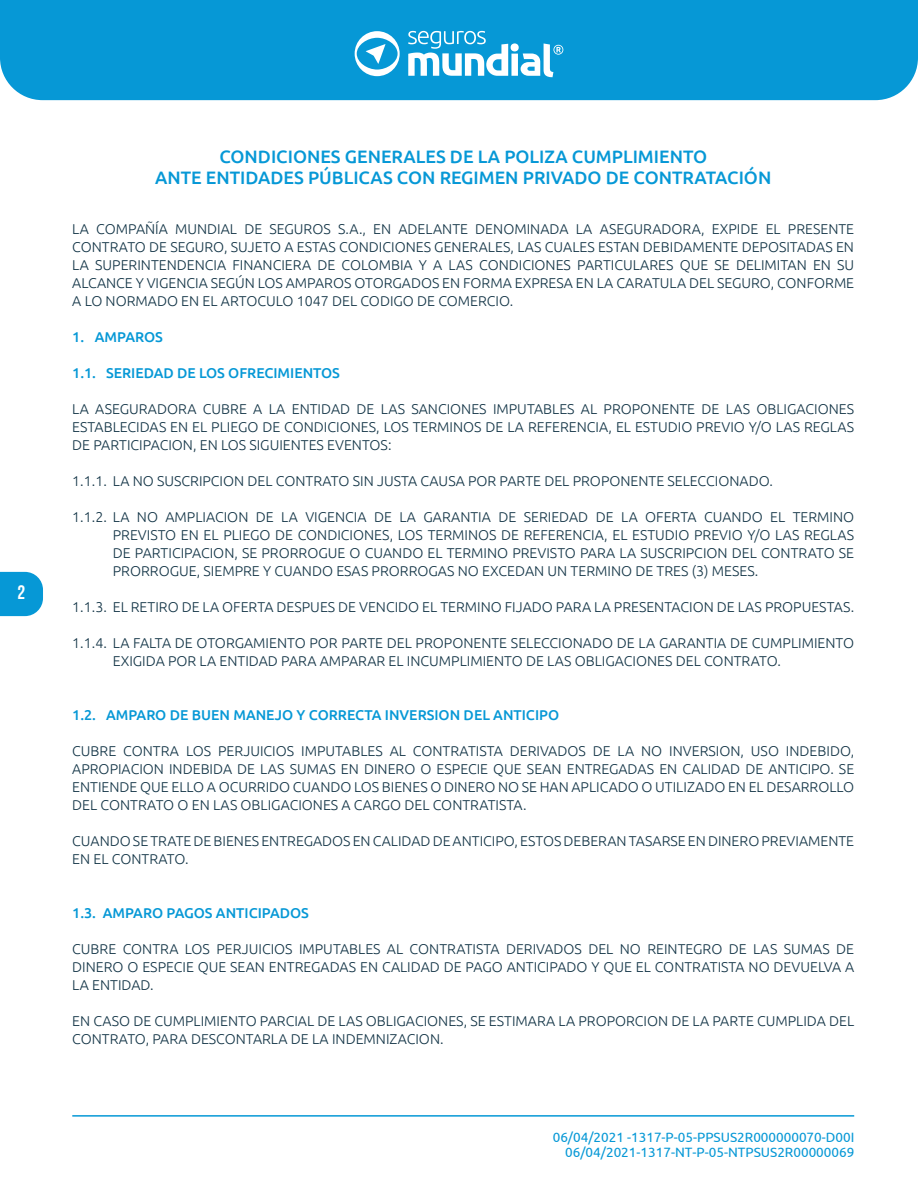
<style>
.page{position:relative;width:918px;height:1188px;background:#fff}
.page>*{position:absolute;margin:0;border:0;box-sizing:border-box;transform-origin:0 0}
.t1{font:700 19.5px "Bebas Neue";color:#fff}
.t2{font:500 18px/21.6px "Ubuntu";color:#0698d6;text-align:center}
.t3{font:300 14.25px/18px "Ubuntu";color:#123446;text-align:justify}
.t4{font:500 14.25px "Ubuntu";color:#0698d6}
.t5{font:13.5px/15px "Ubuntu";color:#0698d6;text-align:right}
</style>
<div class="page">
<div style="left:0;top:0;width:918px;height:100px;background:#0698d6"></div>
<svg style="left:0;top:572px;width:43px;height:44px;background:#179fd8"></svg>
<svg style="left:408px;top:31px;width:155px;height:46px"></svg>
<svg style="left:355px;top:31px;width:45px;height:45px"></svg>
<hr style="left:72px;top:1115px;width:782px;height:2px;background:#0698d6">
<h1 class="t1" style="left:18px;top:582px;width:9px">2</h1>
<p class="t2" style="left:155px;top:145px;width:618px">CONDICIONES GENERALES DE LA POLIZA CUMPLIMIENTO<br>ANTE ENTIDADES PÚBLICAS CON REGIMEN PRIVADO DE CONTRATACIÓN</p>
<p class="t3" style="left:72px;top:220px;width:784px">LA COMPAÑÍA MUNDIAL DE SEGUROS S.A., EN ADELANTE DENOMINADA LA ASEGURADORA, EXPIDE EL PRESENTE CONTRATO DE SEGURO, SUJETO A ESTAS CONDICIONES GENERALES, LAS CUALES ESTAN DEBIDAMENTE DEPOSITADAS EN LA SUPERINTENDENCIA FINANCIERA DE COLOMBIA Y A LAS CONDICIONES PARTICULARES QUE SE DELIMITAN EN SU ALCANCE Y VIGENCIA SEGÚN LOS AMPAROS OTORGADOS EN FORMA EXPRESA EN LA CARATULA DEL SEGURO, CONFORME A LO NORMADO EN EL ARTOCULO 1047 DEL CODIGO DE COMERCIO.</p>
<p class="t4" style="left:72px;top:328px;width:92px">1. AMPAROS</p>
<p class="t4" style="left:72px;top:364px;width:269px">1.1. SERIEDAD DE LOS OFRECIMIENTOS</p>
<p class="t3" style="left:72px;top:400px;width:783px">LA ASEGURADORA CUBRE A LA ENTIDAD DE LAS SANCIONES IMPUTABLES AL PROPONENTE DE LAS OBLIGACIONES ESTABLECIDAS EN EL PLIEGO DE CONDICIONES, LOS TERMINOS DE LA REFERENCIA, EL ESTUDIO PREVIO Y/O LAS REGLAS DE PARTICIPACION, EN LOS SIGUIENTES EVENTOS:</p>
<p class="t3" style="left:72px;top:472px;width:702px">1.1.1. LA NO SUSCRIPCION DEL CONTRATO SIN JUSTA CAUSA POR PARTE DEL PROPONENTE SELECCIONADO.</p>
<p class="t3" style="left:113px;top:508px;width:743px;text-indent:-40px">1.1.2. LA NO AMPLIACION DE LA VIGENCIA DE LA GARANTIA DE SERIEDAD DE LA OFERTA CUANDO EL TERMINO PREVISTO EN EL PLIEGO DE CONDICIONES, LOS TERMINOS DE REFERENCIA, EL ESTUDIO PREVIO Y/O LAS REGLAS DE PARTICIPACION, SE PRORROGUE O CUANDO EL TERMINO PREVISTO PARA LA SUSCRIPCION DEL CONTRATO SE PRORROGUE, SIEMPRE Y CUANDO ESAS PRORROGAS NO EXCEDAN UN TERMINO DE TRES (3) MESES.</p>
<p class="t3" style="left:72px;top:598px;width:783px">1.1.3. EL RETIRO DE LA OFERTA DESPUES DE VENCIDO EL TERMINO FIJADO PARA LA PRESENTACION DE LAS PROPUESTAS.</p>
<p class="t3" style="left:113px;top:634px;width:743px;text-indent:-40px">1.1.4. LA FALTA DE OTORGAMIENTO POR PARTE DEL PROPONENTE SELECCIONADO DE LA GARANTIA DE CUMPLIMIENTO<br>EXIGIDA POR LA ENTIDAD PARA AMPARAR EL INCUMPLIMIENTO DE LAS OBLIGACIONES DEL CONTRATO.</p>
<p class="t4" style="left:72px;top:706px;width:488px">1.2. AMPARO DE BUEN MANEJO Y CORRECTA INVERSION DEL ANTICIPO</p>
<p class="t3" style="left:72px;top:742px;width:784px">CUBRE CONTRA LOS PERJUICIOS IMPUTABLES AL CONTRATISTA DERIVADOS DE LA NO INVERSION, USO INDEBIDO, APROPIACION INDEBIDA DE LAS SUMAS EN DINERO O ESPECIE QUE SEAN ENTREGADAS EN CALIDAD DE ANTICIPO. SE ENTIENDE QUE ELLO A OCURRIDO CUANDO LOS BIENES O DINERO NO SE HAN APLICADO O UTILIZADO EN EL DESARROLLO DEL CONTRATO O EN LAS OBLIGACIONES A CARGO DEL CONTRATISTA.</p>
<p class="t3" style="left:72px;top:831px;width:783px">CUANDO SE TRATE DE BIENES ENTREGADOS EN CALIDAD DE ANTICIPO, ESTOS DEBERAN TASARSE EN DINERO PREVIAMENTE<br>EN EL CONTRATO.</p>
<p class="t4" style="left:72px;top:904px;width:238px">1.3. AMPARO PAGOS ANTICIPADOS</p>
<p class="t3" style="left:72px;top:939px;width:783px">CUBRE CONTRA LOS PERJUICIOS IMPUTABLES AL CONTRATISTA DERIVADOS DEL NO REINTEGRO DE LAS SUMAS DE DINERO O ESPECIE QUE SEAN ENTREGADAS EN CALIDAD DE PAGO ANTICIPADO Y QUE EL CONTRATISTA NO DEVUELVA A LA ENTIDAD.</p>
<p class="t3" style="left:72px;top:1011px;width:783px">EN CASO DE CUMPLIMIENTO PARCIAL DE LAS OBLIGACIONES, SE ESTIMARA LA PROPORCION DE LA PARTE CUMPLIDA DEL<br>CONTRATO, PARA DESCONTARLA DE LA INDEMNIZACION.</p>
<p class="t5" style="left:553px;top:1130px;width:303px">06/04/2021 -1317-P-05-PPSUS2R000000070-D00I<br>06/04/2021-1317-NT-P-05-NTPSUS2R00000069</p>
</div>
